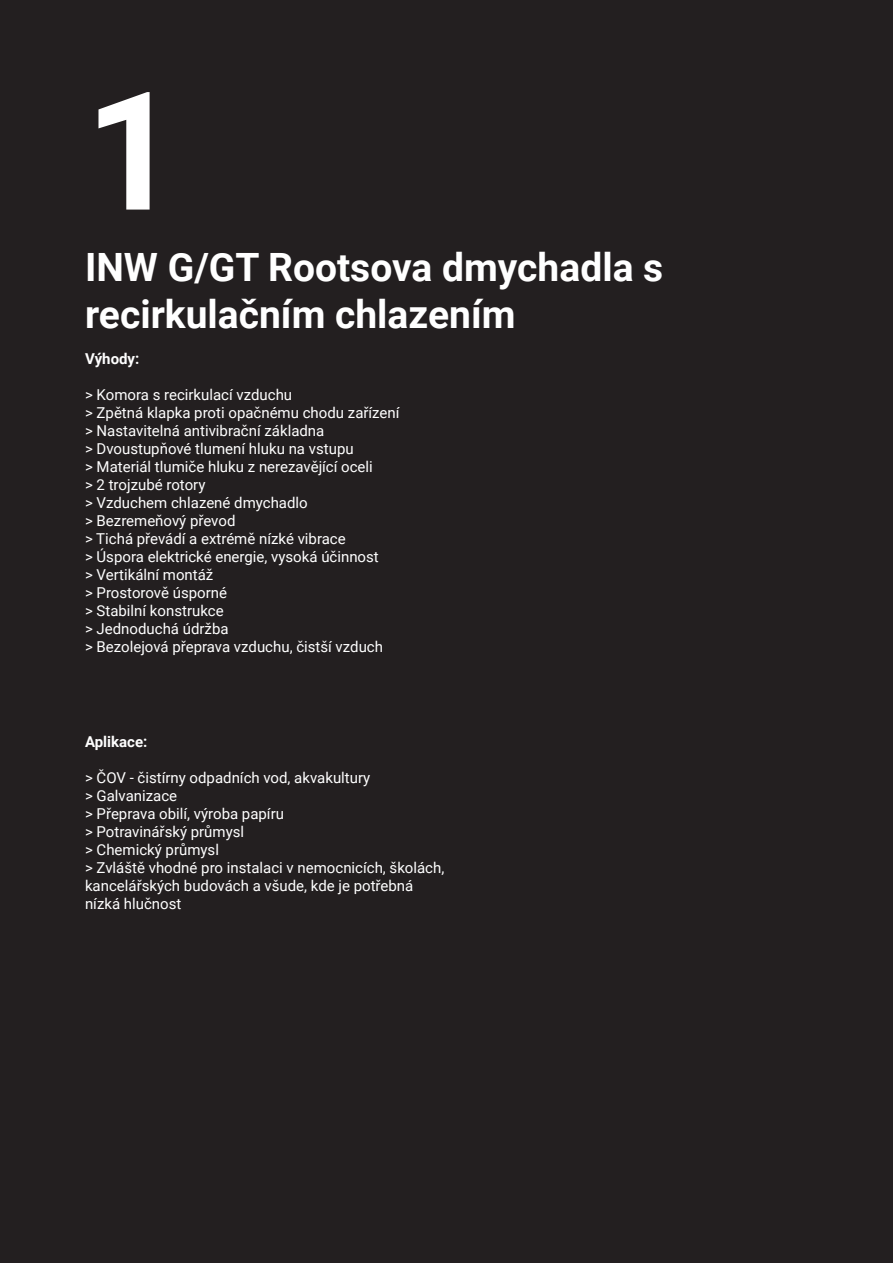
<style>
.page{position:relative;width:893px;height:1263px;background:#231f20}
.page>*{position:absolute;margin:0;border:0;box-sizing:border-box;transform-origin:0 0}
.t1{font:700 165px "Roboto";color:#fff}
.t2{font:700 39px/46.8px "Roboto";color:#fff}
.t3{font:15px/18px "Roboto";color:#fff}
.t4{font:700 15px "Roboto";color:#fff}
</style>
<div class="page">
<h1 class="t1" style="left:85px;top:35px;width:96px">1</h1>
<h2 class="t2" style="left:85px;top:242px;width:580px">INW G/GT Rootsova dmychadla s recirkulačním chlazením</h2>
<p class="t4" style="left:85px;top:348px;width:56px">Výhody:</p>
<p class="t3" style="left:85px;top:385px;width:316px">&gt; Komora s recirkulací vzduchu<br>&gt; Zpětná klapka proti opačnému chodu zařízení &gt; Nastavitelná antivibrační základna<br>&gt; Dvoustupňové tlumení hluku na vstupu<br>&gt; Materiál tlumiče hluku z nerezavějící oceli<br>&gt; 2 trojzubé rotory<br>&gt; Vzduchem chlazené dmychadlo<br>&gt; Bezremeňový převod<br>&gt; Tichá převádí a extrémě nízké vibrace<br>&gt; Úspora elektrické energie, vysoká účinnost<br>&gt; Vertikální montáž<br>&gt; Prostorově úsporné<br>&gt; Stabilní konstrukce<br>&gt; Jednoduchá údržba<br>&gt; Bezolejová přeprava vzduchu, čistší vzduch</p>
<p class="t4" style="left:85px;top:731px;width:64px">Aplikace:</p>
<p class="t3" style="left:85px;top:768px;width:361px">&gt; ČOV - čistírny odpadních vod, akvakultury<br>&gt; Galvanizace<br>&gt; Přeprava obilí, výroba papíru<br>&gt; Potravinářský průmysl<br>&gt; Chemický průmysl<br>&gt; Zvláště vhodné pro instalaci v nemocnicích, školách, kancelářských budovách a všude, kde je potřebná nízká hlučnost</p>
</div>
